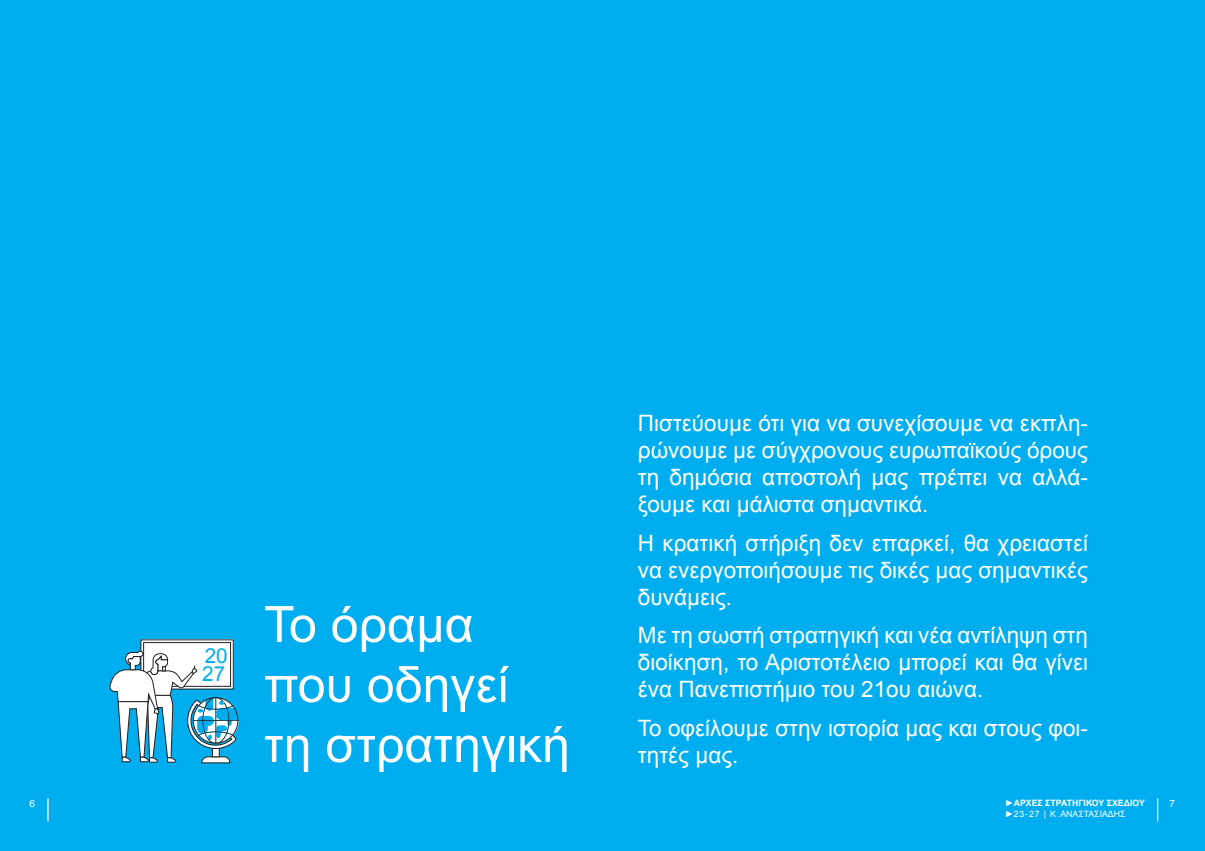
<style>
.page{position:relative;width:1205px;height:851px;background:#fff}
.page>*{position:absolute;margin:0;border:0;box-sizing:border-box;transform-origin:0 0}
.t1{font:50px/60px "Arial";color:#fff}
.t2{font:22.5px/27px "Arial";color:#fff;text-align:justify}
.t3{font:20.62px/17.4px "Arial";color:#00aeef}
.t4{font:10px "Arial";color:#fff}
.t5{font:700 8.75px "Arial";color:#fff}
.t6{font:8.75px "Arial";color:#fff}
.s1{font-weight:700}
</style>
<div class="page">
<div style="left:0;top:0;width:1205px;height:850px;background:#00aeef"></div>
<div style="left:141px;top:639px;width:92px;height:50px;background:#fff"></div>
<div style="left:143px;top:642px;width:88px;height:44px;border:1px solid #231f20"></div>
<svg style="left:109px;top:650px;width:130px;height:113px"></svg>
<div style="left:193px;top:697px;width:45px;height:46px;border:1px solid #231f20;border-radius:50%"></div>
<svg style="left:1157px;top:798px;width:1px;height:23px"></svg>
<hr style="left:47px;top:798px;width:2px;height:23px;background:#fff">
<p class="t3" style="left:202px;top:647px;width:27px">20<br>27</p>
<h1 class="t1" style="left:264px;top:594px;width:307px">Το όραμα που οδηγεί<br>τη στρατηγική</h1>
<p class="t2" style="left:638px;top:410px;width:452px">Πιστεύουμε ότι για να συνεχίσουμε να εκπλη&shy;ρώνουμε με σύγχρονους ευρωπαϊκούς όρους τη δημόσια αποστολή μας πρέπει να αλλά&shy;ξουμε και μάλιστα σημαντικά.</p>
<p class="t2" style="left:638px;top:529px;width:451px">Η κρατική στήριξη δεν επαρκεί, θα χρειαστεί να ενεργοποιήσουμε τις δικές μας σημαντικές δυνάμεις.</p>
<p class="t2" style="left:638px;top:622px;width:451px">Με τη σωστή στρατηγική και νέα αντίληψη στη διοίκηση, το Αριστοτέλειο μπορεί και θα γίνει ένα Πανεπιστήμιο του 21ου αιώνα.</p>
<p class="t2" style="left:638px;top:714px;width:451px">Το οφείλουμε στην ιστορία μας και στους φοι&shy;τητές μας.</p>
<p class="t4" style="left:30px;top:797px;width:7px">6</p>
<p class="t5" style="left:1005px;top:797px;width:141px">►AΡΧΕΣ ΣΤΡΑΤΗΓΙΚΟΥ ΣΧΕΔΙΟΥ</p>
<p class="t4" style="left:1169px;top:797px;width:7px">7</p>
<p class="t6" style="left:1005px;top:808px;width:122px"><span class="s1">►</span>23-27 | K.AΝΑΣΤΑΣΙΑΔΗΣ</p>
</div>
